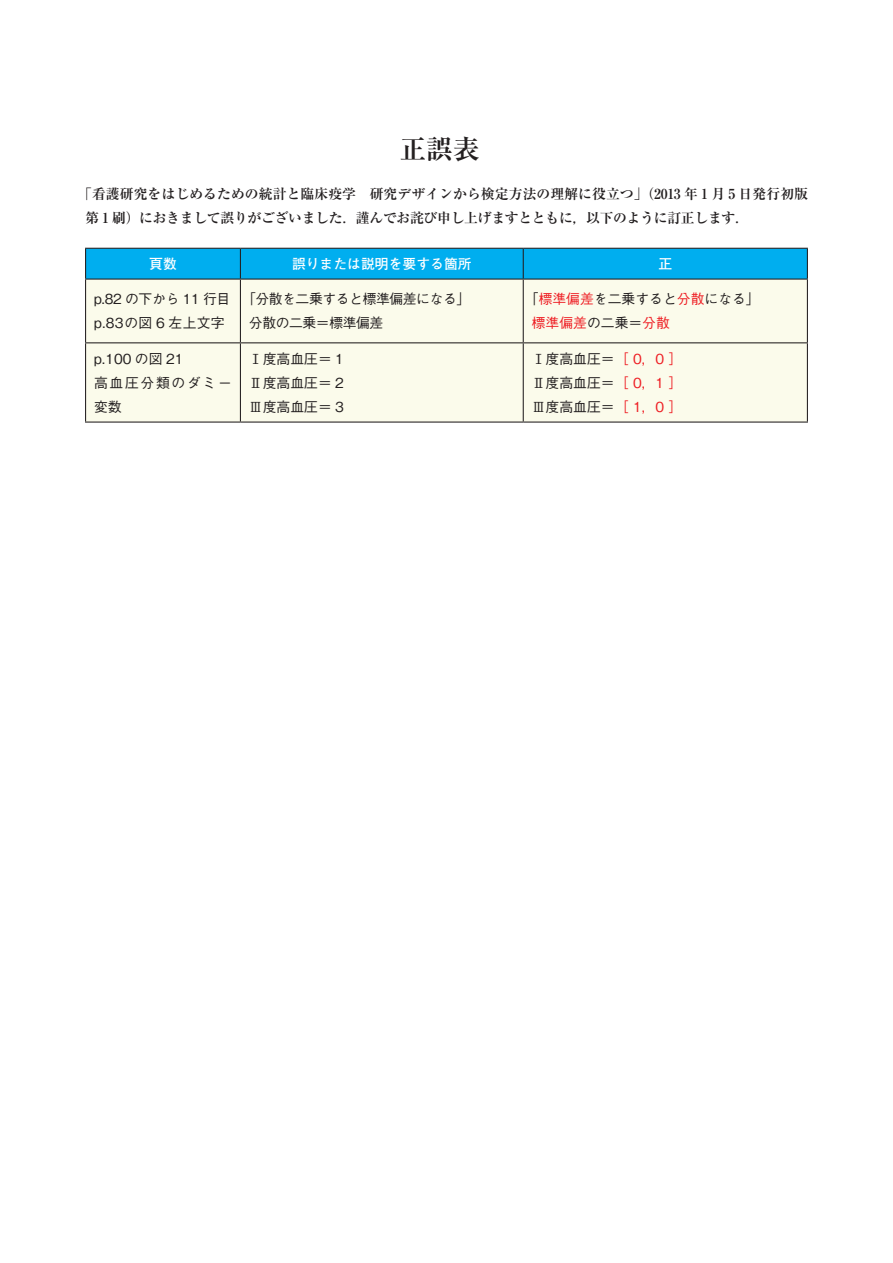
<style>
.page{position:relative;width:893px;height:1263px;background:#fff}
.page>*{position:absolute;margin:0;border:0;box-sizing:border-box;transform-origin:0 0}
.t1{font:700 26.55px "Ryumin Pro";color:#231f20}
.t2{font:700 13.8px/24.2px "Ryumin Pro";letter-spacing:-.02em;color:#231f20}
.t3{font:500 13.8px/24.2px "Gothic BBB Pro";color:#231f20}
.t4{font:500 13.8px/24.2px "Gothic BBB Pro";letter-spacing:-.03em;color:#231f20}
.t5{font:500 13.8px/24.2px "Gothic BBB Pro";letter-spacing:.12em;color:#231f20}
.t6{font:700 13.8px "Futo Go B101 Pro";color:#fff}
.s1{color:#ee1d23}
</style>
<div class="page">
<div style="left:86px;top:249px;width:721px;height:30px;background:#00aeef"></div>
<div style="left:86px;top:280px;width:721px;height:141px;background:#fbfbeb"></div>
<hr style="left:85px;top:248px;width:155px;height:1px;background:#231f20">
<hr style="left:85px;top:249px;width:1px;height:30px;background:#231f20">
<hr style="left:240px;top:248px;width:283px;height:1px;background:#231f20">
<hr style="left:240px;top:249px;width:1px;height:30px;background:#231f20">
<hr style="left:523px;top:248px;width:285px;height:1px;background:#231f20">
<hr style="left:523px;top:249px;width:1px;height:30px;background:#231f20">
<hr style="left:807px;top:249px;width:1px;height:30px;background:#231f20">
<hr style="left:85px;top:280px;width:1px;height:62px;background:#231f20">
<hr style="left:85px;top:279px;width:155px;height:1px;background:#231f20">
<hr style="left:85px;top:343px;width:1px;height:78px;background:#231f20">
<hr style="left:85px;top:342px;width:155px;height:1px;background:#231f20">
<hr style="left:85px;top:421px;width:155px;height:2px;background:#231f20">
<hr style="left:240px;top:421px;width:283px;height:2px;background:#231f20">
<hr style="left:240px;top:343px;width:1px;height:78px;background:#231f20">
<hr style="left:240px;top:280px;width:1px;height:62px;background:#231f20">
<hr style="left:240px;top:279px;width:283px;height:1px;background:#231f20">
<hr style="left:240px;top:342px;width:283px;height:1px;background:#231f20">
<hr style="left:523px;top:280px;width:1px;height:62px;background:#231f20">
<hr style="left:523px;top:279px;width:285px;height:1px;background:#231f20">
<hr style="left:807px;top:280px;width:1px;height:62px;background:#231f20">
<hr style="left:523px;top:343px;width:1px;height:78px;background:#231f20">
<hr style="left:523px;top:342px;width:285px;height:1px;background:#231f20">
<hr style="left:807px;top:343px;width:1px;height:78px;background:#231f20">
<hr style="left:523px;top:421px;width:285px;height:2px;background:#231f20">
<h1 class="t1" style="left:400px;top:128px;width:81px">正誤表</h1>
<p class="t2" style="left:85px;top:180px;width:724px;text-indent:-7px">「看護研究をはじめるための統計と臨床疫学　研究デザインから検定方法の理解に役立つ」（2013 年 1 月 5 日発行初版第 1 刷）におきまして誤りがございました．謹んでお詫び申し上げますとともに，以下のように訂正します．</p>
<p class="t6" style="left:149px;top:253px;width:29px">頁数</p>
<p class="t6" style="left:292px;top:253px;width:181px">誤りまたは説明を要する箇所</p>
<p class="t6" style="left:658px;top:253px;width:15px">正</p>
<p class="t3" style="left:94px;top:285px;width:138px">p.82 の下から 11 行目p.83の図 6 左上文字</p>
<p class="t4" style="left:249px;top:285px;width:223px;text-indent:-7px">「分散を二乗すると標準偏差になる」分散の二乗＝標準偏差</p>
<p class="t3" style="left:532px;top:285px;width:230px;text-indent:-7px">「<span class="s1">標準偏差</span>を二乗すると<span class="s1">分散</span>になる」<span class="s1">標準偏差</span>の二乗＝<span class="s1">分散</span></p>
<p class="t5" style="left:94px;top:345px;width:139px">p.100 の図 21<br>高血圧分類のダミー変数</p>
<p class="t3" style="left:249px;top:345px;width:97px;text-align:justify">Ⅰ度高血圧＝ 1<br>Ⅱ度高血圧＝ 2<br>Ⅲ度高血圧＝ 3</p>
<p class="t3" style="left:532px;top:345px;width:152px;text-align:justify">Ⅰ度高血圧＝<span class="s1">［ 0，0 ］</span>Ⅱ度高血圧＝<span class="s1">［ 0，1 ］</span>Ⅲ度高血圧＝<span class="s1">［ 1，0 ］</span></p>
</div>
